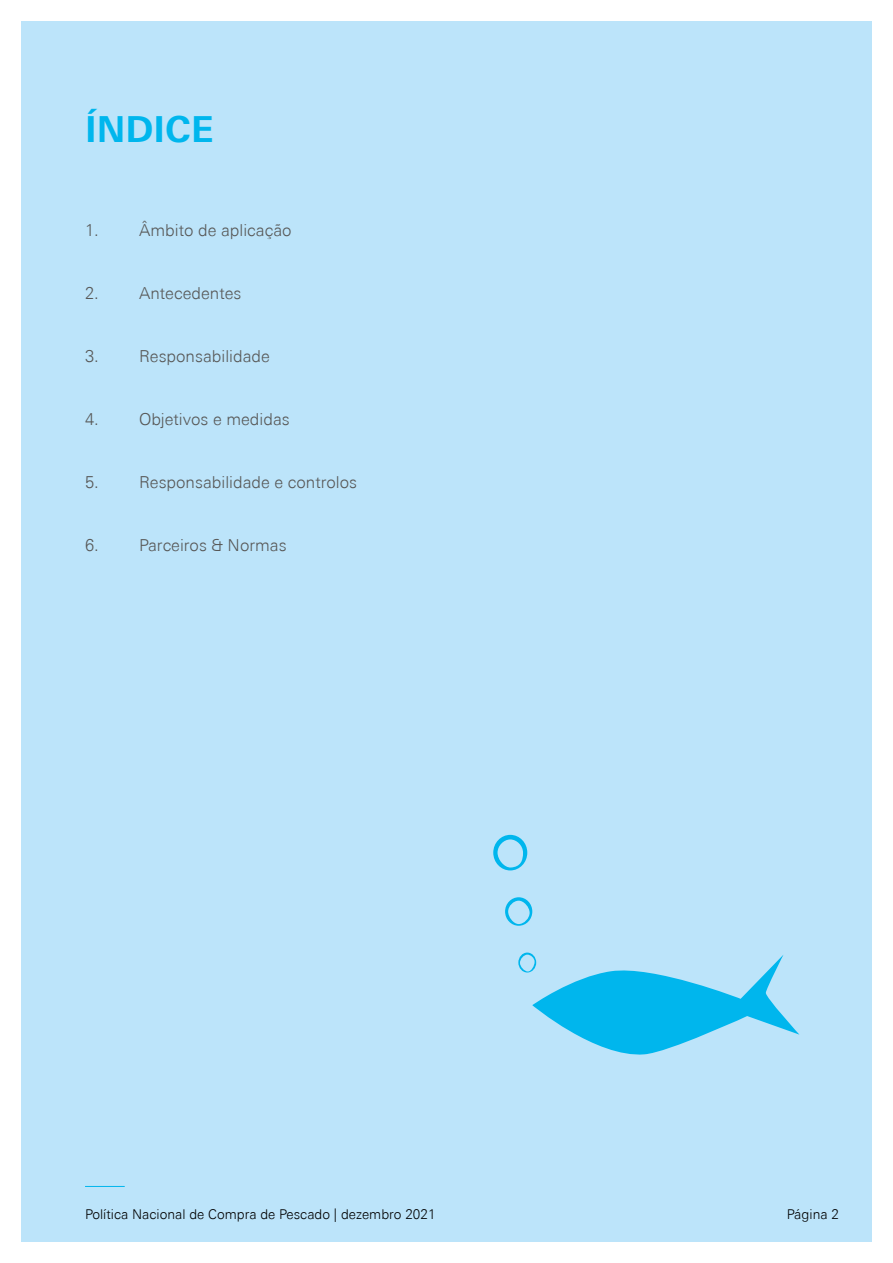
<style>
.page{position:relative;width:893px;height:1263px;background:#fff}
.page>*{position:absolute;margin:0;border:0;box-sizing:border-box;transform-origin:0 0}
.t1{font:700 36px "Univers Next Pro";color:#00b6ed}
.t2{font:300 16.5px "Univers Next Pro";color:#575756}
.t3{font:300 13.5px "Univers Next Pro";color:#000}
</style>
<div class="page">
<div style="left:21px;top:21px;width:851px;height:1221px;background:#bce4fa"></div>
<hr style="left:85px;top:1186px;width:40px;height:1px;background:#00b6ed">
<svg style="left:518px;top:952px;width:281px;height:103px"></svg>
<svg style="left:505px;top:897px;width:27px;height:29px"></svg>
<svg style="left:493px;top:835px;width:34px;height:35px"></svg>
<h1 class="t1" style="left:85px;top:107px;width:130px">ÍNDICE</h1>
<p class="t2" style="left:85px;top:220px;width:15px">1.</p>
<p class="t2" style="left:139px;top:220px;width:154px">Âmbito de aplicação</p>
<p class="t2" style="left:85px;top:283px;width:15px">2.</p>
<p class="t2" style="left:139px;top:283px;width:104px">Antecedentes</p>
<p class="t2" style="left:85px;top:346px;width:15px">3.</p>
<p class="t2" style="left:139px;top:346px;width:132px">Responsabilidade</p>
<p class="t2" style="left:85px;top:409px;width:15px">4.</p>
<p class="t2" style="left:139px;top:409px;width:152px">Objetivos e medidas</p>
<p class="t2" style="left:85px;top:472px;width:15px">5.</p>
<p class="t2" style="left:139px;top:472px;width:220px">Responsabilidade e controlos</p>
<p class="t2" style="left:85px;top:535px;width:15px">6.</p>
<p class="t2" style="left:139px;top:535px;width:149px">Parceiros &amp; Normas</p>
<p class="t3" style="left:85px;top:1206px;width:352px">Política Nacional de Compra de Pescado | dezembro 2021</p>
<p class="t3" style="left:787px;top:1206px;width:54px">Página 2</p>
<p class="t3" style="left:85px;top:1206px;width:356px">Intern tional Buying P licy for Cotton | As of January 2020</p>
<p class="t3" style="left:797px;top:1206px;width:32px">Seite</p>
</div>
